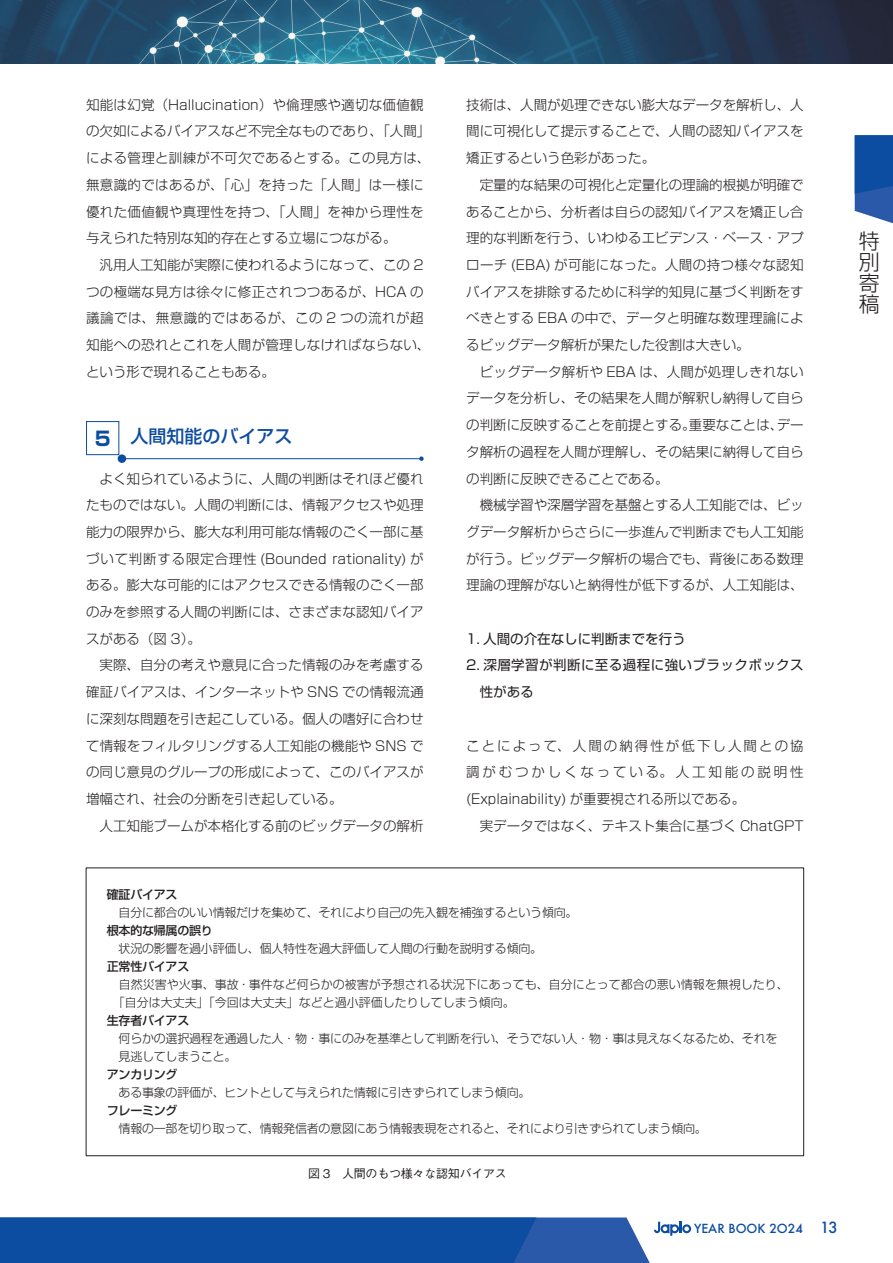
<style>
.page{position:relative;width:893px;height:1263px;background:#fff}
.page>*{position:absolute;margin:0;border:0;box-sizing:border-box;transform-origin:0 0}
.t1{font:300 21px/21px "Shin Go Pro";color:#231f20;text-align:justify}
.本文{font:700 19.5px "Shin Go Pr 5";color:#0d4da1}
.見出し_大{font:500 18px "Shin Go Pro";color:#0d4da1}
.本文-2{font:300 13.5px/26.7px "Shin Go Pr 5";color:#231f20;text-align:justify}
.本文-3{font:300 13.5px/26.7px "Shin Go Pr 5";letter-spacing:.02em;color:#231f20}
.本文_段落下げなし{font:300 13.5px/26.7px "Shin Go Pr 5";color:#231f20;text-align:justify}
.本文1下げ1頭出{font:13.5px/26.7px "Shin Go Pr 5";letter-spacing:.035em;color:#231f20}
.本文_段落下げなし-2{font:13.5px "Shin Go Pr 5";color:#231f20}
.t2{font:500 12.15px "Futura";color:#0d4da1}
.肩書き_名前{font:300 12px/18px "Shin Go Pr 5";letter-spacing:-.02em;color:#231f20}
.肩書き_名前-2{font:300 12px/18px "Shin Go Pr 5";color:#231f20}
.肩書き_名前-3{font:500 12px "Shin Go Pr 5";letter-spacing:-.02em;color:#231f20}
.肩書き_名前-4{font:500 12px "Gothic BBB Pro";letter-spacing:-.02em;color:#231f20}
.s1{font-size:15px}
</style>
<div class="page">
<svg style="left:855px;top:135px;width:38px;height:89px"></svg>
<svg style="left:0;top:1217px;width:691px;height:46px"></svg>
<img style="left:0;top:0;width:893px;height:64px">
<hr style="left:122px;top:458px;width:299px;height:1px;background:#0d4da1">
<div style="left:118px;top:454px;width:8px;height:9px;background:#0d4da1;border-radius:50%"></div>
<svg style="left:419px;top:456px;width:5px;height:5px"></svg>
<div style="left:86px;top:421px;width:33px;height:34px;border:1px solid #0d4da1"></div>
<p class="本文-3" style="left:86px;top:90px;width:346px">知能は幻覚（Hallucination）や倫理感や適切な価値観の欠如によるバイアスなど不完全なものであり、「人間」による管理と訓練が不可欠であるとする。この見方は、無意識的ではあるが、「心」を持った「人間」は一様に優れた価値観や真理性を持つ、「人間」を神から理性を与えられた特別な知的存在とする立場につながる。</p>
<p class="本文-3" style="left:86px;top:250px;width:346px;text-indent:14px">汎用人工知能が実際に使われるようになって、この 2つの極端な見方は徐々に修正されつつあるが、HCA の議論では、無意識的ではあるが、この 2 つの流れが超知能への恐れとこれを人間が管理しなければならない、という形で現れることもある。</p>
<p class="本文" style="left:95px;top:423px;width:17px">5</p>
<p class="見出し_大" style="left:130px;top:422px;width:163px">人間知能のバイアス</p>
<p class="本文-2" style="left:86px;top:464px;width:339px;text-indent:14px">よく知られているように、人間の判断はそれほど優れたものではない。人間の判断には、情報アクセスや処理能力の限界から、膨大な利用可能な情報のごく一部に基づいて判断する限定合理性 (Bounded rationality) がある。膨大な可能的にはアクセスできる情報のごく一部のみを参照する人間の判断には、さまざまな認知バイアスがある（図 3）。</p>
<p class="本文-2" style="left:86px;top:651px;width:339px;text-indent:14px">実際、自分の考えや意見に合った情報のみを考慮する確証バイアスは、インターネットや SNS での情報流通に深刻な問題を引き起こしている。個人の嗜好に合わせて情報をフィルタリングする人工知能の機能や SNS での同じ意見のグループの形成によって、このバイアスが増幅され、社会の分断を引き起している。</p>
<p class="本文-2" style="left:100px;top:811px;width:325px">人工知能ブームが本格化する前のビッグデータの解析</p>
<p class="本文-2" style="left:466px;top:90px;width:339px">技術は、人間が処理できない膨大なデータを解析し、人間に可視化して提示することで、人間の認知バイアスを矯正するという色彩があった。</p>
<p class="本文-2" style="left:466px;top:170px;width:339px;text-indent:14px">定量的な結果の可視化と定量化の理論的根拠が明確であることから、分析者は自らの認知バイアスを矯正し合理的な判断を行う、いわゆるエビデンス・ベース・アプローチ (EBA) が可能になった。人間の持つ様々な認知バイアスを排除するために科学的知見に基づく判断をすべきとする EBA の中で、データと明確な数理理論によるビッグデータ解析が果たした役割は大きい。</p>
<p class="本文-2" style="left:466px;top:357px;width:339px;text-indent:14px">ビッグデータ解析や EBA は、人間が処理しきれないデータを分析し、その結果を人間が解釈し納得して自らの判断に反映することを前提とする。重要なことは、データ解析の過程を人間が理解し、その結果に納得して自らの判断に反映できることである。</p>
<p class="本文-2" style="left:466px;top:490px;width:339px;text-indent:14px">機械学習や深層学習を基盤とする人工知能では、ビッグデータ解析からさらに一歩進んで判断までも人工知能が行う。ビッグデータ解析の場合でも、背後にある数理理論の理解がないと納得性が低下するが、人工知能は、</p>
<p class="本文_段落下げなし-2" style="left:466px;top:627px;width:221px">1. 人間の介在なしに判断までを行う</p>
<p class="本文1下げ1頭出" style="left:480px;top:651px;width:326px;text-indent:-14px">2. 深層学習が判断に至る過程に強いブラックボックス性がある</p>
<p class="本文_段落下げなし" style="left:466px;top:731px;width:339px">ことによって、人間の納得性が低下し人間との協調がむつかしくなっている。人工知能の説明性(Explainability) が重要視される所以である。</p>
<p class="本文-2" style="left:480px;top:811px;width:326px">実データではなく、テキスト集合に基づく ChatGPT</p>
<p class="肩書き_名前-3" style="left:107px;top:885px;width:72px">確証バイアス</p>
<p class="肩書き_名前" style="left:107px;top:903px;width:472px">　自分に都合のいい情報だけを集めて、それにより自己の先入観を補強するという傾向。</p>
<p class="肩書き_名前-3" style="left:107px;top:921px;width:108px">根本的な帰属の誤り</p>
<p class="肩書き_名前" style="left:107px;top:939px;width:437px">　状況の影響を過小評価し、個人特性を過大評価して人間の行動を説明する傾向。</p>
<p class="肩書き_名前-3" style="left:107px;top:957px;width:84px">正常性バイアス</p>
<p class="肩書き_名前-2" style="left:107px;top:975px;width:684px">　自然災害や火事、事故・事件など何らかの被害が予想される状況下にあっても、自分にとって都合の悪い情報を無視したり、　「自分は大丈夫」「今回は大丈夫」などと過小評価したりしてしまう傾向。</p>
<p class="肩書き_名前-3" style="left:107px;top:1011px;width:84px">生存者バイアス</p>
<p class="肩書き_名前" style="left:107px;top:1029px;width:672px">　何らかの選択過程を通過した人・物・事にのみを基準として判断を行い、そうでない人・物・事は見えなくなるため、それを　見逃してしまうこと。</p>
<p class="肩書き_名前-3" style="left:107px;top:1065px;width:72px">アンカリング</p>
<p class="肩書き_名前" style="left:107px;top:1083px;width:425px">　ある事象の評価が、ヒントとして与えられた情報に引きずられてしまう傾向。</p>
<p class="肩書き_名前-3" style="left:107px;top:1101px;width:72px">フレーミング</p>
<p class="肩書き_名前" style="left:107px;top:1119px;width:601px">　情報の一部を切り取って、情報発信者の意図にあう情報表現をされると、それにより引きずられてしまう傾向。</p>
<p class="肩書き_名前-4" style="left:308px;top:1164px;width:200px">図 3　人間のもつ様々な認知バイアス</p>
<p class="t2" style="left:694px;top:1220px;width:145px">YEAR BOOK 2O24 <span class="s1">13</span></p>
<h1 class="t1" style="left:859px;top:228px;width:22px">特別寄稿</h1>
</div>
